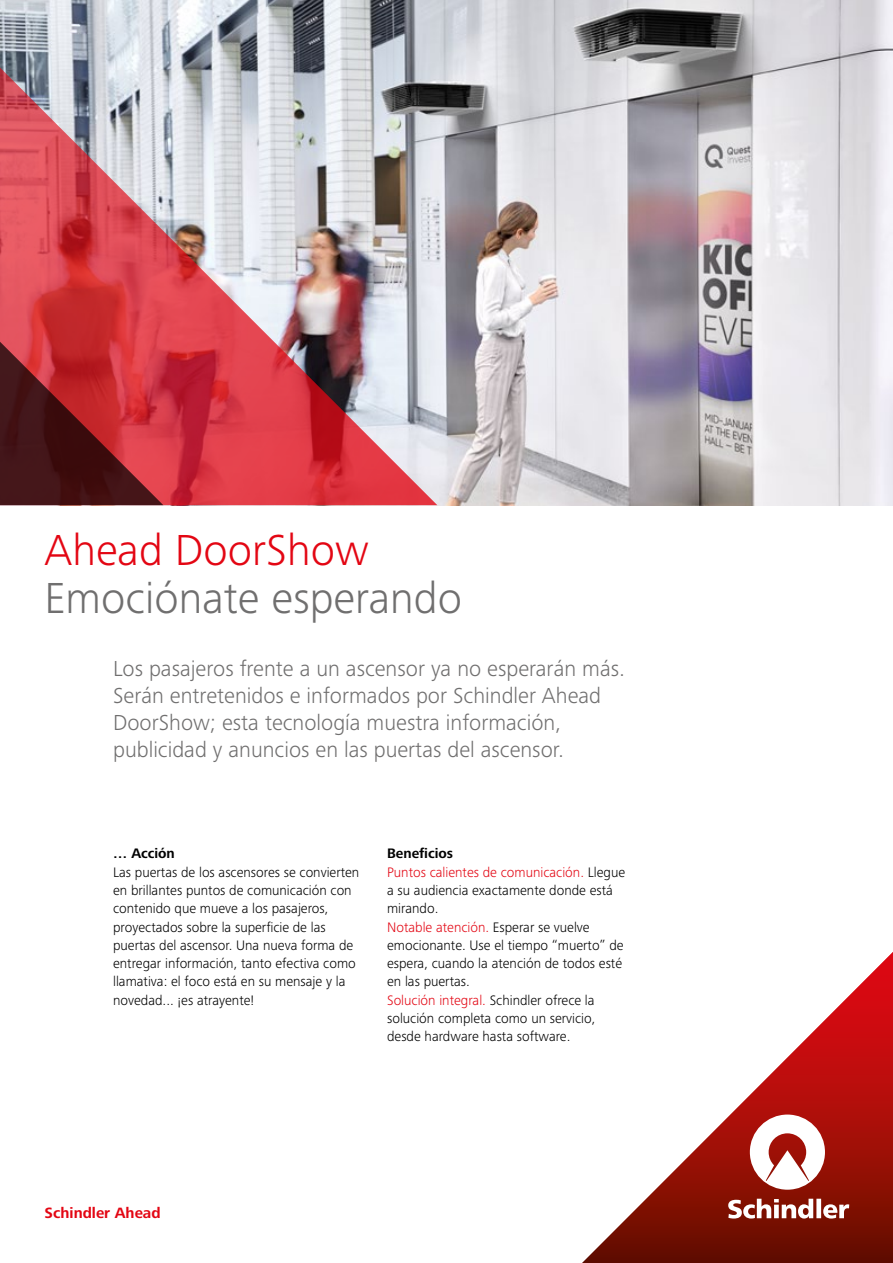
<style>
.page{position:relative;width:893px;height:1263px;background:#fff}
.page>*{position:absolute;margin:0;border:0;box-sizing:border-box;transform-origin:0 0}
.t1{font:300 45px "Frutiger Next LTW1 G";color:#706f6f}
.t2{font:300 45px "Frutiger Next LTW1 G";color:#e30613}
.t3{font:300 22.5px/27px "Frutiger Next LTW1 G";color:#706f6f}
.t4{font:700 15.45px "Frutiger Next LTW1 G";color:#e30613}
.t5{font:300 14.25px/18.3px "Frutiger Next LTW1 G";color:#000}
.t6{font:700 14.25px "Frutiger Next LTW1 G";color:#000}
.s1{font-weight:700}
.s2{color:#e30613}
</style>
<div class="page">
<svg style="left:582px;top:952px;width:311px;height:311px"></svg>
<svg style="left:728px;top:1114px;width:121px;height:104px"></svg>
<img style="left:437px;top:0;width:456px;height:505px">
<img style="left:163px;top:0;width:274px;height:505px">
<svg style="left:0;top:0;width:163px;height:505px;background:#b76067"></svg>
<h1 class="t2" style="left:45px;top:524px;width:326px">Ahead DoorShow</h1>
<h1 class="t1" style="left:45px;top:572px;width:419px">Emociónate esperando</h1>
<h2 class="t3" style="left:113px;top:654px;width:513px">Los pasajeros frente a un ascensor ya no esperarán más.<br>Serán entretenidos e informados por Schindler Ahead DoorShow; esta tecnología muestra información, publicidad y anuncios en las puertas del ascensor.</h2>
<p class="t6" style="left:113px;top:845px;width:63px">… Acción</p>
<p class="t5" style="left:113px;top:863px;width:248px">Las puertas de los ascensores se convierten en brillantes puntos de comunicación con contenido que mueve a los pasajeros, proyectados sobre la superficie de las puertas del ascensor. Una nueva forma de entregar información, tanto efectiva como llamativa: el foco está en su mensaje y la novedad... ¡es atrayente!</p>
<p class="t5" style="left:387px;top:844px;width:239px"><span class="s1">Beneficios<br></span><span class="s2">Puntos calientes de comunicación.</span> Llegue a su audiencia exactamente donde está mirando.<br><span class="s2">Notable atención.</span> Esperar se vuelve emocionante. Use el tiempo “muerto” de espera, cuando la atención de todos esté en las puertas.<br><span class="s2">Solución integral.</span> Schindler ofrece la solución completa como un servicio, desde hardware hasta software.</p>
<p class="t4" style="left:45px;top:1204px;width:117px">Schindler Ahead</p>
</div>
